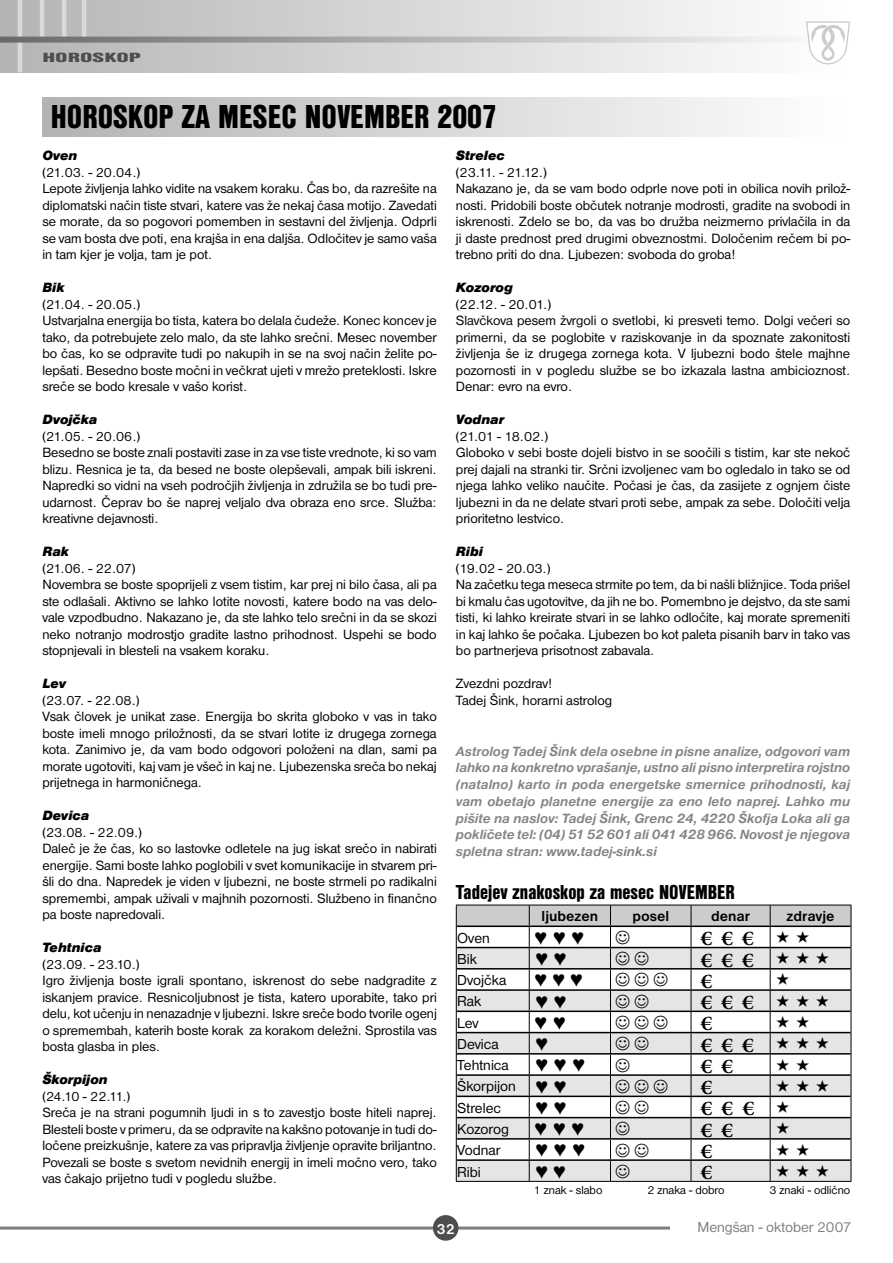
<style>
.page{position:relative;width:893px;height:1263px;background:#fff}
.page>*{position:absolute;margin:0;border:0;box-sizing:border-box;transform-origin:0 0}
.t1{font:34.5px "Nimbus San DEE Blac Cond";color:#000}
.t2{font:21px "Nimbus San DEE Blac Cond";color:#000}
.t3{font:700 21px "Minion Pro";color:#000}
.t4{font:15px "Nimbus San DEE";color:#000}
.t5{font:700 15px "Nimbus San DEE";color:#000}
.t6{font:15px "Nimbus San DEE";color:#7f7f7f}
.t7{font:700 15px "Nimbus San DEE";color:#fff}
.t8{font:13.95px/16.5px "Nimbus San DEE";color:#000}
.t9{font:italic 700 13.95px/16.8px "Nimbus San DEE";color:#848484;text-align:justify}
.t10{font:13.95px "Nimbus San DEE Blac Ital";color:#000}
.t11{font:13.8px "Nimbus San DEE Blac Cond";color:#4d4d4d;scale:2 1}
.t12{font:12px "Nimbus San DEE";color:#000}
</style>
<div class="page">
<div style="left:0;top:0;width:850px;height:72px;background:linear-gradient(to right,#b3b3b3,#fff)"></div>
<hr style="left:0;top:1227px;width:670px;height:3px;background:#7f7f7f">
<div style="left:433px;top:1215px;width:25px;height:26px;background:#4d4d4d;border-radius:50%"></div>
<hr style="left:82px;top:0;width:4px;height:41px;background:#d9d9d9">
<hr style="left:62px;top:0;width:4px;height:41px;background:#d9d9d9">
<hr style="left:18px;top:0;width:4px;height:72px;background:#d9d9d9">
<hr style="left:40px;top:0;width:4px;height:41px;background:#d9d9d9">
<svg style="left:0;top:37px;width:806px;height:6px;background:#b2b2b2"></svg>
<svg style="left:806px;top:21px;width:44px;height:43px"></svg>
<div style="left:42px;top:98px;width:808px;height:38px;background:linear-gradient(to right,#b3b3b3,#fff)"></div>
<hr style="left:456px;top:1181px;width:395px;height:1px;background:#000">
<svg style="left:456px;top:905px;width:396px;height:276px"></svg>
<p class="t11" style="left:42px;top:52px;width:51px">HOROSKOP</p>
<h1 class="t1" style="left:51px;top:103px;width:448px">HOROSKOP ZA MESEC NOVEMBER 2007</h1>
<p class="t10" style="left:42px;top:150px;width:36px">Oven</p>
<p class="t8" style="left:42px;top:165px;width:396px">(21.03. - 20.04.)<br>Lepote življenja lahko vidite na vsakem koraku. Čas bo, da razrešite na diplomatski način tiste stvari, katere vas že nekaj časa motijo. Zavedati se morate, da so pogovori pomemben in sestavni del življenja. Odprli se vam bosta dve poti, ena krajša in ena daljša. Odločitev je samo vaša in tam kjer je volja, tam je pot.</p>
<p class="t10" style="left:42px;top:282px;width:24px">Bik</p>
<p class="t8" style="left:42px;top:297px;width:396px">(21.04. - 20.05.)<br>Ustvarjalna energija bo tista, katera bo delala čudeže. Konec koncev je tako, da potrebujete zelo malo, da ste lahko srečni. Mesec november bo čas, ko se odpravite tudi po nakupih in se na svoj način želite po&shy;lepšati. Besedno boste močni in večkrat ujeti v mrežo preteklosti. Iskre sreče se bodo kresale v vašo korist.</p>
<p class="t10" style="left:42px;top:414px;width:56px">Dvojčka</p>
<p class="t8" style="left:42px;top:429px;width:396px">(21.05. - 20.06.)<br>Besedno se boste znali postaviti zase in za vse tiste vrednote, ki so vam blizu. Resnica je ta, da besed ne boste olepševali, ampak bili iskreni.<br>Napredki so vidni na vseh področjih življenja in združila se bo tudi pre&shy;udarnost. Čeprav bo še naprej veljalo dva obraza eno srce. Služba: kreativne dejavnosti.</p>
<p class="t10" style="left:42px;top:546px;width:28px">Rak</p>
<p class="t8" style="left:42px;top:561px;width:396px">(21.06. - 22.07)<br>Novembra se boste spoprijeli z vsem tistim, kar prej ni bilo časa, ali pa ste odlašali. Aktivno se lahko lotite novosti, katere bodo na vas delo&shy;vale vzpodbudno. Nakazano je, da ste lahko telo srečni in da se skozi neko notranjo modrostjo gradite lastno prihodnost. Uspehi se bodo stopnjevali in blesteli na vsakem koraku.</p>
<p class="t10" style="left:42px;top:678px;width:25px">Lev</p>
<p class="t8" style="left:42px;top:693px;width:396px">(23.07. - 22.08.)<br>Vsak človek je unikat zase. Energija bo skrita globoko v vas in tako boste imeli mnogo priložnosti, da se stvari lotite iz drugega zornega kota. Zanimivo je, da vam bodo odgovori položeni na dlan, sami pa morate ugotoviti, kaj vam je všeč in kaj ne. Ljubezenska sreča bo nekaj prijetnega in harmoničnega.</p>
<p class="t10" style="left:42px;top:810px;width:48px">Devica</p>
<p class="t8" style="left:42px;top:825px;width:396px">(23.08. - 22.09.)<br>Daleč je že čas, ko so lastovke odletele na jug iskat srečo in nabirati energije. Sami boste lahko poglobili v svet komunikacije in stvarem pri&shy;šli do dna. Napredek je viden v ljubezni, ne boste strmeli po radikalni spremembi, ampak uživali v majhnih pozornosti. Službeno in finančno pa boste napredovali.</p>
<p class="t10" style="left:42px;top:942px;width:61px">Tehtnica</p>
<p class="t8" style="left:42px;top:957px;width:396px">(23.09. - 23.10.)<br>Igro življenja boste igrali spontano, iskrenost do sebe nadgradite z iskanjem pravice. Resnicoljubnost je tista, katero uporabite, tako pri delu, kot učenju in nenazadnje v ljubezni. Iskre sreče bodo tvorile ogenj o spremembah, katerih boste korak za korakom deležni. Sprostila vas bosta glasba in ples.</p>
<p class="t10" style="left:42px;top:1074px;width:67px">Škorpijon</p>
<p class="t8" style="left:42px;top:1089px;width:396px">(24.10 - 22.11.)<br>Sreča je na strani pogumnih ljudi in s to zavestjo boste hiteli naprej.<br>Blesteli boste v primeru, da se odpravite na kakšno potovanje in tudi do&shy;ločene preizkušnje, katere za vas pripravlja življenje opravite briljantno.<br>Povezali se boste s svetom nevidnih energij in imeli močno vero, tako vas čakajo prijetno tudi v pogledu službe.</p>
<p class="t10" style="left:456px;top:150px;width:50px">Strelec</p>
<p class="t8" style="left:456px;top:165px;width:396px">(23.11. - 21.12.)<br>Nakazano je, da se vam bodo odprle nove poti in obilica novih prilož&shy;nosti. Pridobili boste občutek notranje modrosti, gradite na svobodi in iskrenosti. Zdelo se bo, da vas bo družba neizmerno privlačila in da ji daste prednost pred drugimi obveznostmi. Določenim rečem bi po&shy;trebno priti do dna. Ljubezen: svoboda do groba!</p>
<p class="t10" style="left:456px;top:282px;width:59px">Kozorog</p>
<p class="t8" style="left:456px;top:297px;width:396px">(22.12. - 20.01.)<br>Slavčkova pesem žvrgoli o svetlobi, ki presveti temo. Dolgi večeri so primerni, da se poglobite v raziskovanje in da spoznate zakonitosti življenja še iz drugega zornega kota. V ljubezni bodo štele majhne pozornosti in v pogledu službe se bo izkazala lastna ambicioznost.<br>Denar: evro na evro.</p>
<p class="t10" style="left:456px;top:414px;width:50px">Vodnar</p>
<p class="t8" style="left:456px;top:429px;width:396px">(21.01 - 18.02.)<br>Globoko v sebi boste dojeli bistvo in se soočili s tistim, kar ste nekoč prej dajali na stranki tir. Srčni izvoljenec vam bo ogledalo in tako se od njega lahko veliko naučite. Počasi je čas, da zasijete z ognjem čiste ljubezni in da ne delate stvari proti sebe, ampak za sebe. Določiti velja prioritetno lestvico.</p>
<p class="t10" style="left:456px;top:546px;width:29px">Ribi</p>
<p class="t8" style="left:456px;top:561px;width:396px">(19.02 - 20.03.)<br>Na začetku tega meseca strmite po tem, da bi našli bližnjice. Toda prišel bi kmalu čas ugotovitve, da jih ne bo. Pomembno je dejstvo, da ste sami tisti, ki lahko kreirate stvari in se lahko odločite, kaj morate spremeniti in kaj lahko še počaka. Ljubezen bo kot paleta pisanih barv in tako vas bo partnerjeva prisotnost zabavala.</p>
<p class="t8" style="left:456px;top:676px;width:158px">Zvezdni pozdrav!<br>Tadej Šink, horarni astrolog</p>
<p class="t9" style="left:456px;top:743px;width:396px">Astrolog Tadej Šink dela osebne in pisne analize, odgovori vam lahko na konkretno vprašanje, ustno ali pisno interpretira rojstno (natalno) karto in poda energetske smernice prihodnosti, kaj vam obetajo planetne energije za eno leto naprej. Lahko mu pišite na naslov: Tadej Šink, Grenc 24, 4220 Škofja Loka ali ga pokličete tel: (04) 51 52 601 ali 041 428 966. Novost je njegova spletna stran: www.tadej-sink.si</p>
<h2 class="t2" style="left:456px;top:883px;width:280px">Tadejev znakoskop za mesec NOVEMBER</h2>
<p class="t5" style="left:542px;top:911px;width:58px">ljubezen</p>
<p class="t5" style="left:632px;top:911px;width:38px">posel</p>
<p class="t5" style="left:711px;top:911px;width:40px">denar</p>
<p class="t5" style="left:786px;top:911px;width:50px">zdravje</p>
<p class="t4" style="left:457px;top:932px;width:34px">Oven</p>
<h2 class="t3" style="left:702px;top:926px;width:54px">€ € €</h2>
<p class="t4" style="left:457px;top:953px;width:21px">Bik</p>
<h2 class="t3" style="left:702px;top:947px;width:54px">€ € €</h2>
<p class="t4" style="left:457px;top:974px;width:51px">Dvojčka</p>
<h2 class="t3" style="left:702px;top:968px;width:12px">€</h2>
<p class="t4" style="left:457px;top:996px;width:26px">Rak</p>
<h2 class="t3" style="left:702px;top:990px;width:54px">€ € €</h2>
<p class="t4" style="left:457px;top:1017px;width:23px">Lev</p>
<h2 class="t3" style="left:702px;top:1011px;width:12px">€</h2>
<p class="t4" style="left:457px;top:1038px;width:43px">Devica</p>
<h2 class="t3" style="left:702px;top:1032px;width:54px">€ € €</h2>
<p class="t4" style="left:457px;top:1059px;width:53px">Tehtnica</p>
<h2 class="t3" style="left:702px;top:1053px;width:33px">€ €</h2>
<p class="t4" style="left:457px;top:1081px;width:60px">Škorpijon</p>
<h2 class="t3" style="left:702px;top:1075px;width:12px">€</h2>
<p class="t4" style="left:457px;top:1102px;width:45px">Strelec</p>
<h2 class="t3" style="left:702px;top:1096px;width:54px">€ € €</h2>
<p class="t4" style="left:457px;top:1123px;width:53px">Kozorog</p>
<h2 class="t3" style="left:702px;top:1117px;width:33px">€ €</h2>
<p class="t4" style="left:457px;top:1144px;width:45px">Vodnar</p>
<h2 class="t3" style="left:702px;top:1138px;width:12px">€</h2>
<p class="t4" style="left:457px;top:1166px;width:25px">Ribi</p>
<h2 class="t3" style="left:702px;top:1160px;width:12px">€</h2>
<p class="t12" style="left:534px;top:1185px;width:70px">1 znak - slabo</p>
<p class="t12" style="left:647px;top:1185px;width:79px">2 znaka - dobro</p>
<p class="t12" style="left:769px;top:1185px;width:82px">3 znaki - odlično</p>
<p class="t7" style="left:436px;top:1223px;width:20px">32</p>
<p class="t6" style="left:697px;top:1221px;width:155px">Mengšan - oktober 2007</p>
</div>
